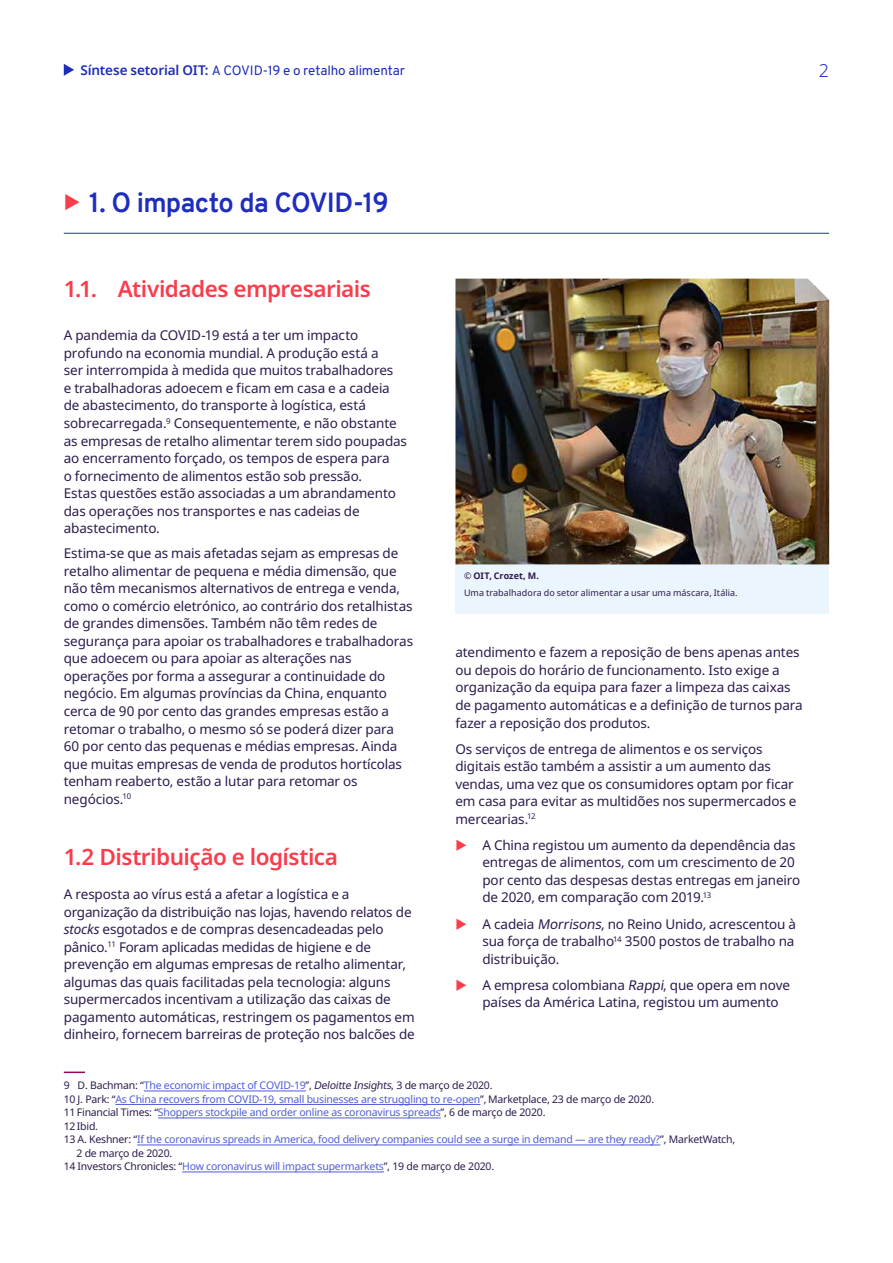
<style>
.page{position:relative;width:893px;height:1263px;background:#fff}
.page>*{position:absolute;margin:0;border:0;box-sizing:border-box;transform-origin:0 0}
.t1{font:700 27px "Overpass";letter-spacing:-.025em;color:#1e2dbe}
.Briefing_A4_-_Bullet{font:600 22.5px "Noto Sans";letter-spacing:-.025em;color:#fa3c4b}
.Briefing_A4_-_Body{font:600 22.5px "Noto Sans";letter-spacing:-.02em;color:#fa3c4b}
.t2{font:300 18px "Noto Sans";color:#1e2dbe}
.Briefing_A4_-_Body-2{font:13.5px/17.5px "Noto Sans";letter-spacing:-.01em;color:#2c1b4d}
.Briefing_A4_-_Subhea{font:13.5px "Overpass";letter-spacing:-.01em;color:#1e2dbe}
.Briefing_A4-_footnot{font:10.5px "Noto Sans";letter-spacing:-.02em;color:#4f5cd6}
.Briefing_A4-_footnot-2{font:10.5px "Noto Sans";letter-spacing:-.02em;color:#2c1b4d}
.Briefing_A4_-_Body-3{font:9px "Noto Sans";letter-spacing:.005em;color:#2c1b4d}
.Briefing_A4_-_Body-4{font:700 9px "Noto Sans";color:#2c1b4d}
.s1{font-family:"Noto Sans";font-weight:600}
.s2{font-style:italic}
.s3{color:#4f5cd6}
.s4{color:#2c1b4d}
</style>
<div class="page">
<svg style="left:64px;top:64px;width:10px;height:12px"></svg>
<hr style="left:64px;top:233px;width:765px;height:1px;background:#1e2dbe">
<hr style="left:64px;top:1071px;width:21px;height:2px;background:#960a55">
<div style="left:455px;top:564px;width:374px;height:50px;background:#ebf5fd"></div>
<img style="left:455px;top:279px;width:374px;height:285px">
<hr style="left:144px;top:1091px;width:162px;height:1px;background:#4f5cd6">
<hr style="left:115px;top:1104px;width:365px;height:1px;background:#4f5cd6">
<hr style="left:158px;top:1118px;width:283px;height:1px;background:#4f5cd6">
<hr style="left:137px;top:1145px;width:523px;height:1px;background:#4f5cd6">
<hr style="left:182px;top:1172px;width:202px;height:1px;background:#4f5cd6">
<p class="Briefing_A4_-_Subhea" style="left:80px;top:60px;width:326px"><span class="s1">Síntese setorial OIT:</span> A COVID-19 e o retalho alimentar</p>
<h3 class="t2" style="left:819px;top:57px;width:12px">2</h3>
<p class="t1" style="left:89px;top:183px;width:301px">1. O impacto da COVID-19</p>
<p class="Briefing_A4_-_Bullet" style="left:64px;top:273px;width:309px">1.1. Atividades empresariais</p>
<p class="Briefing_A4_-_Body-2" style="left:64px;top:327px;width:345px">A pandemia da COVID-19 está a ter um impacto profundo na economia mundial. A produção está a<br>ser interrompida à medida que muitos trabalhadores<br>e trabalhadoras adoecem e ficam em casa e a cadeia de abastecimento, do transporte à logística, está sobrecarregada.<sup>9</sup> Consequentemente, e não obstante as empresas de retalho alimentar terem sido poupadas ao encerramento forçado, os tempos de espera para<br>o fornecimento de alimentos estão sob pressão.<br>Estas questões estão associadas a um abrandamento das operações nos transportes e nas cadeias de abastecimento.</p>
<p class="Briefing_A4_-_Body-2" style="left:64px;top:545px;width:351px">Estima-se que as mais afetadas sejam as empresas de retalho alimentar de pequena e média dimensão, que não têm mecanismos alternativos de entrega e venda, como o comércio eletrónico, ao contrário dos retalhistas de grandes dimensões. Também não têm redes de segurança para apoiar os trabalhadores e trabalhadoras que adoecem ou para apoiar as alterações nas operações por forma a assegurar a continuidade do negócio. Em algumas províncias da China, enquanto cerca de 90 por cento das grandes empresas estão a retomar o trabalho, o mesmo só se poderá dizer para<br>60 por cento das pequenas e médias empresas. Ainda que muitas empresas de venda de produtos hortícolas tenham reaberto, estão a lutar para retomar os negócios.<sup>10</sup></p>
<p class="Briefing_A4_-_Body" style="left:64px;top:841px;width:276px">1.2 Distribuição e logística</p>
<p class="Briefing_A4_-_Body-2" style="left:64px;top:885px;width:353px">A resposta ao vírus está a afetar a logística e a organização da distribuição nas lojas, havendo relatos de <span class="s2">stocks</span> esgotados e de compras desencadeadas pelo pânico.<sup>11</sup> Foram aplicadas medidas de higiene e de prevenção em algumas empresas de retalho alimentar, algumas das quais facilitadas pela tecnologia: alguns supermercados incentivam a utilização das caixas de pagamento automáticas, restringem os pagamentos em dinheiro, fornecem barreiras de proteção nos balcões de</p>
<p class="Briefing_A4_-_Body-4" style="left:464px;top:570px;width:77px">© OIT, Crozet, M.</p>
<p class="Briefing_A4_-_Body-3" style="left:464px;top:586px;width:275px">Uma trabalhadora do setor alimentar a usar uma máscara, Itália.</p>
<p class="Briefing_A4_-_Body-2" style="left:455px;top:644px;width:349px">atendimento e fazem a reposição de bens apenas antes ou depois do horário de funcionamento. Isto exige a organização da equipa para fazer a limpeza das caixas de pagamento automáticas e a definição de turnos para fazer a reposição dos produtos.</p>
<p class="Briefing_A4_-_Body-2" style="left:455px;top:740px;width:343px">Os serviços de entrega de alimentos e os serviços digitais estão também a assistir a um aumento das vendas, uma vez que os consumidores optam por ficar em casa para evitar as multidões nos supermercados e mercearias.<sup>12</sup></p>
<p class="Briefing_A4_-_Body-2" style="left:482px;top:836px;width:319px">A China registou um aumento da dependência das entregas de alimentos, com um crescimento de 20 por cento das despesas destas entregas em janeiro de 2020, em comparação com 2019.<sup>13</sup></p>
<p class="Briefing_A4_-_Body-2" style="left:482px;top:915px;width:315px">A cadeia <span class="s2">Morrisons</span>, no Reino Unido, acrescentou à sua força de trabalho<sup>14</sup> 3500 postos de trabalho na distribuição.</p>
<p class="Briefing_A4_-_Body-2" style="left:482px;top:976px;width:309px">A empresa colombiana <span class="s2">Rappi</span>, que opera em nove países da América Latina, registou um aumento</p>
<p class="Briefing_A4-_footnot-2" style="left:64px;top:1078px;width:430px">9 D. Bachman: “<span class="s3">The economic impact of COVID-19</span>”, <span class="s2">Deloitte Insights</span>, 3 de março de 2020.</p>
<p class="Briefing_A4-_footnot" style="left:64px;top:1091px;width:592px"><span class="s4">10 J. Park: “</span>As China recovers from COVID-19, small businesses are struggling to re-open<span class="s4">”, Marketplace, 23 de março de 2020.</span></p>
<p class="Briefing_A4-_footnot" style="left:64px;top:1105px;width:483px"><span class="s4">11Financial Times: “</span>Shoppers stockpile and order online as coronavirus spreads<span class="s4">”, 6 de março de 2020.</span></p>
<p class="Briefing_A4-_footnot-2" style="left:64px;top:1118px;width:38px">12Ibid<span class="s2">.</span></p>
<p class="Briefing_A4-_footnot" style="left:64px;top:1132px;width:673px"><span class="s4">13 A. Keshner: “</span>If the coronavirus spreads in America, food delivery companies could see a surge in demand — are they ready?<span class="s4">”, MarketWatch,</span></p>
<p class="Briefing_A4-_footnot-2" style="left:76px;top:1145px;width:97px">2 de março de 2020.</p>
<p class="Briefing_A4-_footnot-2" style="left:64px;top:1159px;width:432px">14 Investors Chronicles: “<span class="s3">How coronavirus will impact supermarkets</span>”, 19 de março de 2020.</p>
</div>
